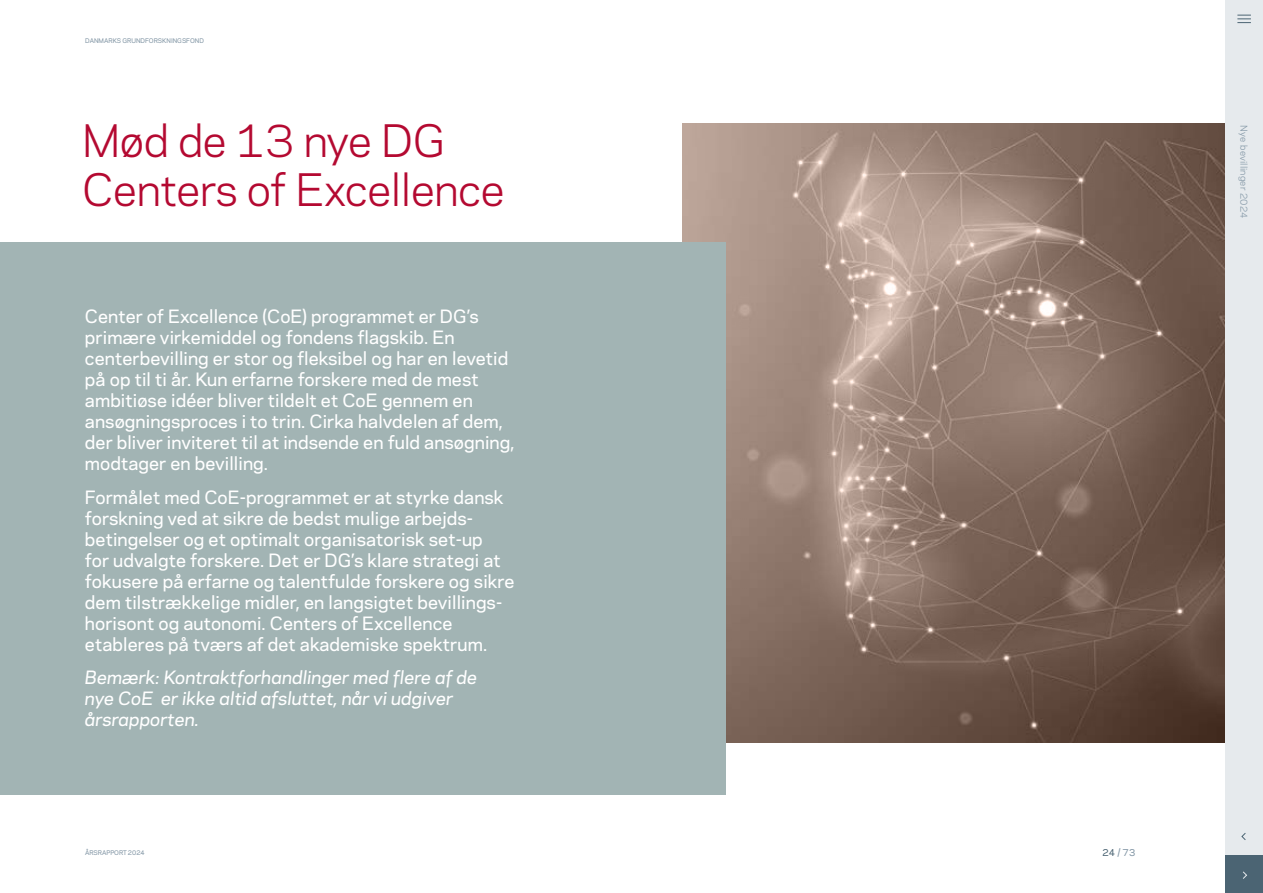
<style>
.page{position:relative;width:1263px;height:893px;background:#fff}
.page>*{position:absolute;margin:0;border:0;box-sizing:border-box;transform-origin:0 0}
.C_H1_b28_33_content{font:42px/49.5px "Galaxie Polaris";letter-spacing:-.01em;color:#b40931}
.Stor_brød{font:500 17.25px/21px "Galaxie Polaris";letter-spacing:.005em;color:#fff}
.Stor_brød-2{font:italic 500 17.25px/21px "Galaxie Polaris";color:#fff}
.t1{font:9px "Galaxie Polaris";letter-spacing:.02em;color:#8296a5}
.t2{font:500 9px "Galaxie Polaris";color:#8296a5}
.t3{font:500 6px "Galaxie Polaris";color:#8296a5}
.s1{color:#4b6473}
</style>
<div class="page">
<img style="left:682px;top:123px;width:543px;height:620px">
<div style="left:0;top:242px;width:725px;height:553px;background:#a2b4b4"></div>
<div style="left:1225px;top:0;width:38px;height:893px;background:#e6eaed"></div>
<div style="left:1225px;top:855px;width:38px;height:38px;background:#4b6473"></div>
<svg style="left:1237px;top:15px;width:14px;height:8px"></svg>
<svg style="left:1241px;top:833px;width:5px;height:7px"></svg>
<svg style="left:1243px;top:871px;width:4px;height:8px"></svg>
<p class="t3" style="left:85px;top:36px;width:120px">DANMARKS GRUNDFORSKNINGSFOND</p>
<p class="C_H1_b28_33_content" style="left:82px;top:114px;width:424px">Mød de 13 nye DG<br>Centers of Excellence</p>
<p class="Stor_brød" style="left:85px;top:305px;width:431px">Center of Excellence (CoE) programmet er DG’s primære virkemiddel og fondens flagskib. En centerbevilling er stor og fleksibel og har en levetid på op til ti år. Kun erfarne forskere med de mest ambitiøse idéer bliver tildelt et CoE gennem en ansøgningsproces i to trin. Cirka halvdelen af dem, der bliver inviteret til at indsende en fuld ansøgning, modtager en bevilling.</p>
<p class="Stor_brød" style="left:85px;top:485px;width:431px">Formålet med CoE-programmet er at styrke dansk forskning ved at sikre de bedst mulige arbejds&shy;betingelser og et optimalt organisatorisk set-up<br>for udvalgte forskere. Det er DG’s klare strategi at fokusere på erfarne og talentfulde forskere og sikre dem tilstrækkelige midler, en langsigtet bevillings&shy;horisont og autonomi. Centers of Excellence etableres på tværs af det akademiske spektrum.</p>
<p class="Stor_brød-2" style="left:85px;top:666px;width:394px">Bemærk: Kontraktforhandlinger med flere af de nye CoE er ikke altid afsluttet, når vi udgiver årsrapporten.</p>
<p class="t3" style="left:85px;top:848px;width:61px">ÅRSRAPPORT 2024</p>
<p class="t2" style="left:1102px;top:846px;width:35px"><span class="s1">24</span> / 73</p>
<p class="t1" style="left:1251px;top:125px;width:94px;rotate:90deg">Nye bevillinger 2024</p>
</div>
